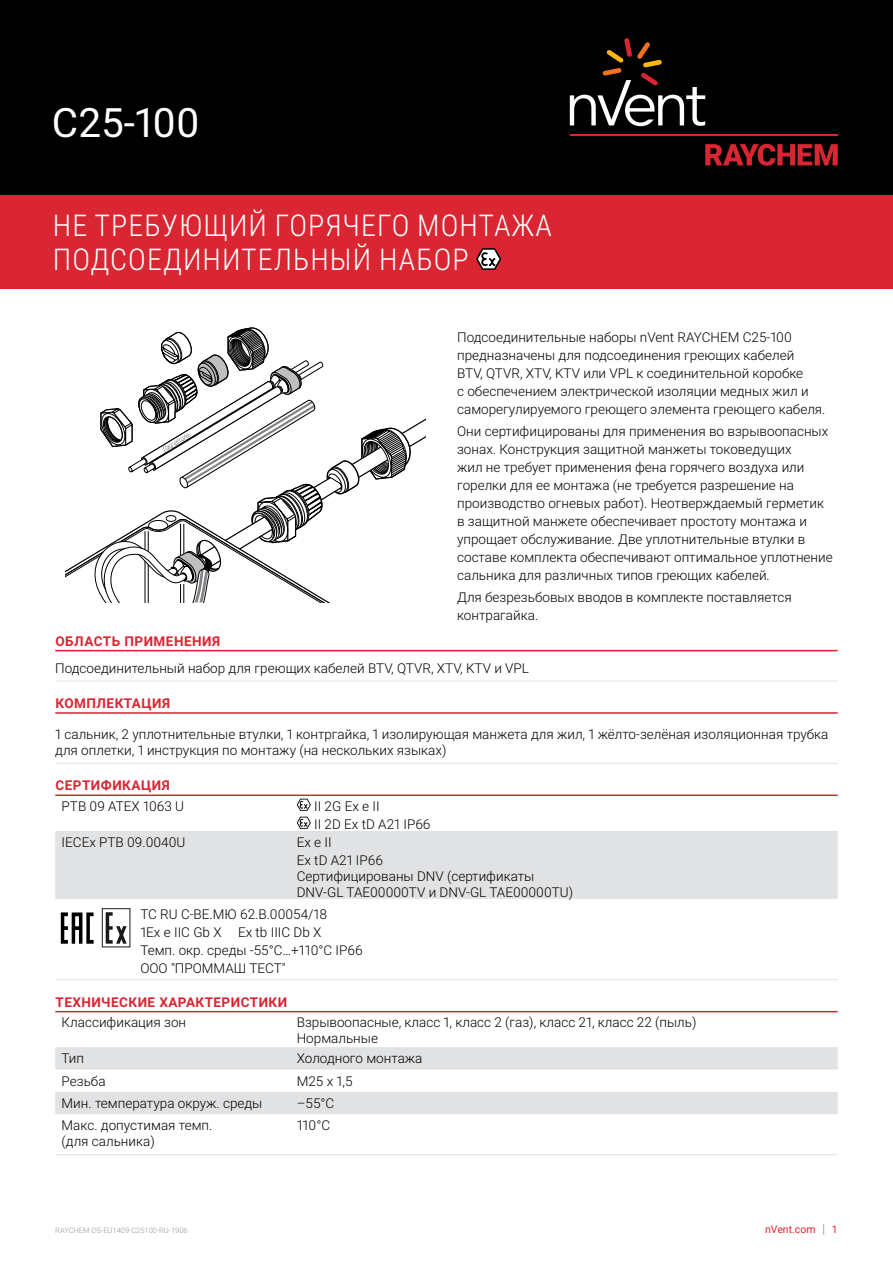
<style>
.page{position:relative;width:893px;height:1263px;background:#fff}
.page>*{position:absolute;margin:0;border:0;box-sizing:border-box;transform-origin:0 0}
.t1{font:40.5px "Roboto";color:#fff}
.t2{font:300 30px/33.8px "Roboto Condensed";letter-spacing:.035em;color:#fff}
.t3{font:300 13.5px/18px "Roboto";color:#000}
.t4{font:700 13.5px "Roboto";letter-spacing:.035em;color:#d92632}
.t5{font:10.5px "Roboto";color:#d92632}
.t6{font:300 7.5px "Roboto";color:#90969e}
.s1{font-size:12.6px;color:#90969e}
</style>
<div class="page">
<div style="left:0;top:0;width:893px;height:196px;background:#000"></div>
<svg style="left:705px;top:144px;width:133px;height:22px"></svg>
<hr style="left:570px;top:134px;width:268px;height:2px;background:#d92632">
<svg style="left:570px;top:38px;width:135px;height:88px"></svg>
<div style="left:0;top:196px;width:893px;height:93px;background:#d92632"></div>
<svg style="left:476px;top:248px;width:25px;height:22px"></svg>
<svg style="left:66px;top:327px;width:359px;height:275px"></svg>
<svg style="left:55px;top:831px;width:783px;height:283px"></svg>
<hr style="left:55px;top:763px;width:235px;height:1px;background:#e1e2e4">
<hr style="left:290px;top:763px;width:288px;height:1px;background:#e1e2e4">
<hr style="left:578px;top:763px;width:260px;height:1px;background:#e1e2e4">
<hr style="left:55px;top:681px;width:235px;height:1px;background:#e1e2e4">
<hr style="left:290px;top:681px;width:288px;height:1px;background:#e1e2e4">
<hr style="left:578px;top:681px;width:260px;height:1px;background:#e1e2e4">
<hr style="left:55px;top:979px;width:235px;height:1px;background:#e1e2e4">
<hr style="left:290px;top:979px;width:288px;height:1px;background:#e1e2e4">
<hr style="left:578px;top:979px;width:260px;height:1px;background:#e1e2e4">
<hr style="left:55px;top:1154px;width:235px;height:1px;background:#e1e2e4">
<hr style="left:290px;top:1154px;width:288px;height:1px;background:#e1e2e4">
<hr style="left:578px;top:1154px;width:260px;height:1px;background:#e1e2e4">
<hr style="left:55px;top:650px;width:783px;height:1px;background:#d92632">
<hr style="left:55px;top:712px;width:783px;height:2px;background:#d92632">
<hr style="left:55px;top:794px;width:783px;height:2px;background:#d92632">
<svg style="left:297px;top:799px;width:14px;height:12px"></svg>
<svg style="left:297px;top:817px;width:14px;height:12px"></svg>
<hr style="left:55px;top:1011px;width:783px;height:1px;background:#d92632">
<svg style="left:61px;top:912px;width:33px;height:32px"></svg>
<svg style="left:106px;top:912px;width:21px;height:32px"></svg>
<div style="left:102px;top:908px;width:28px;height:39px;border:1px solid #19181c"></div>
<h1 class="t1" style="left:52px;top:95px;width:149px">C25-100</h1>
<h2 class="t2" style="left:53px;top:208px;width:501px">НЕ ТРЕБУЮЩИЙ ГОРЯЧЕГО МОНТАЖА<br>ПОДСОЕДИНИТЕЛЬНЫЙ НАБОР</h2>
<p class="t3" style="left:457px;top:327px;width:370px">Подсоединительные наборы nVent RAYCHEM С25-100 предназначены для подсоединения греющих кабелей<br>BTV, QTVR, XTV, KTV или VPL к соединительной коробке<br>с обеспечением электрической изоляции медных жил и саморегулируемого греющего элемента греющего кабеля.</p>
<p class="t3" style="left:457px;top:421px;width:377px">Они сертифицированы для применения во взрывоопасных зонах. Конструкция защитной манжеты токоведущих<br>жил не требует применения фена горячего воздуха или горелки для ее монтажа (не требуется разрешение на производство огневых работ). Неотверждаемый герметик в защитной манжете обеспечивает простоту монтажа и упрощает обслуживание. Две уплотнительные втулки в составе комплекта обеспечивают оптимальное уплотнение сальника для различных типов греющих кабелей.</p>
<p class="t3" style="left:457px;top:588px;width:336px">Для безрезьбовых вводов в комплекте поставляется контрагайка.</p>
<p class="t4" style="left:56px;top:631px;width:166px">ОБЛАСТЬ ПРИМЕНЕНИЯ</p>
<p class="t3" style="left:55px;top:658px;width:475px">Подсоединительный набор для греющих кабелей BTV, QTVR, XTV, KTV и VPL</p>
<p class="t4" style="left:56px;top:694px;width:116px">КОМПЛЕКТАЦИЯ</p>
<p class="t3" style="left:55px;top:726px;width:775px;line-height:15.8px">1 сальник, 2 уплотнительные втулки, 1 контргайка, 1 изолирующая манжета для жил, 1 жёлто-зелёная изоляционная трубка для оплетки, 1 инструкция по монтажу (на нескольких языках)</p>
<p class="t4" style="left:56px;top:776px;width:116px">СЕРТИФИКАЦИЯ</p>
<p class="t3" style="left:62px;top:796px;width:124px">PTB 09 ATEX 1063 U</p>
<p class="t3" style="left:314px;top:796px;width:118px">II 2G Ex e II<br>II 2D Ex tD A21 IP66</p>
<p class="t3" style="left:62px;top:833px;width:125px">IECEx PTB 09.0040U</p>
<p class="t3" style="left:297px;top:833px;width:88px">Ex e II<br>Ex tD A21 IP66</p>
<p class="t3" style="left:297px;top:868px;width:278px;line-height:15.8px">Сертифицированы DNV (сертификаты<br>DNV-GL TAE00000TV и DNV-GL TAE00000TU)</p>
<p class="t3" style="left:140px;top:905px;width:224px">ТС RU C-BE.МЮ 62.В.00054/18<br>1Ex e IIC Gb X Ex tb IIIC Db X<br>Темп. окр. среды -55°C…+110°C IP66<br>ООО "ПРОММАШ ТЕСТ"</p>
<p class="t4" style="left:56px;top:992px;width:233px">ТЕХНИЧЕСКИЕ ХАРАКТЕРИСТИКИ</p>
<p class="t3" style="left:62px;top:1013px;width:126px">Классификация зон</p>
<p class="t3" style="left:297px;top:1014px;width:401px;line-height:15.8px">Взрывоопасные, класс 1, класс 2 (газ), класс 21, класс 22 (пыль)<br>Нормальные</p>
<p class="t3" style="left:62px;top:1049px;width:24px">Тип</p>
<p class="t3" style="left:297px;top:1049px;width:127px">Холодного монтажа</p>
<p class="t3" style="left:62px;top:1071px;width:45px">Резьба</p>
<p class="t3" style="left:297px;top:1071px;width:57px">M25 x 1,5</p>
<p class="t3" style="left:62px;top:1094px;width:202px">Мин. температура окруж. среды</p>
<p class="t3" style="left:297px;top:1094px;width:39px">–55°C</p>
<p class="t3" style="left:62px;top:1117px;width:152px;line-height:15.8px">Макс. допустимая темп. (для сальника)</p>
<p class="t3" style="left:297px;top:1116px;width:35px">110°C</p>
<p class="t6" style="left:55px;top:1225px;width:134px">RAYCHEM-DS-EU1409-C25100-RU-1906</p>
<p class="t5" style="left:765px;top:1222px;width:74px">nVent.com <span class="s1">|</span> 1</p>
</div>
